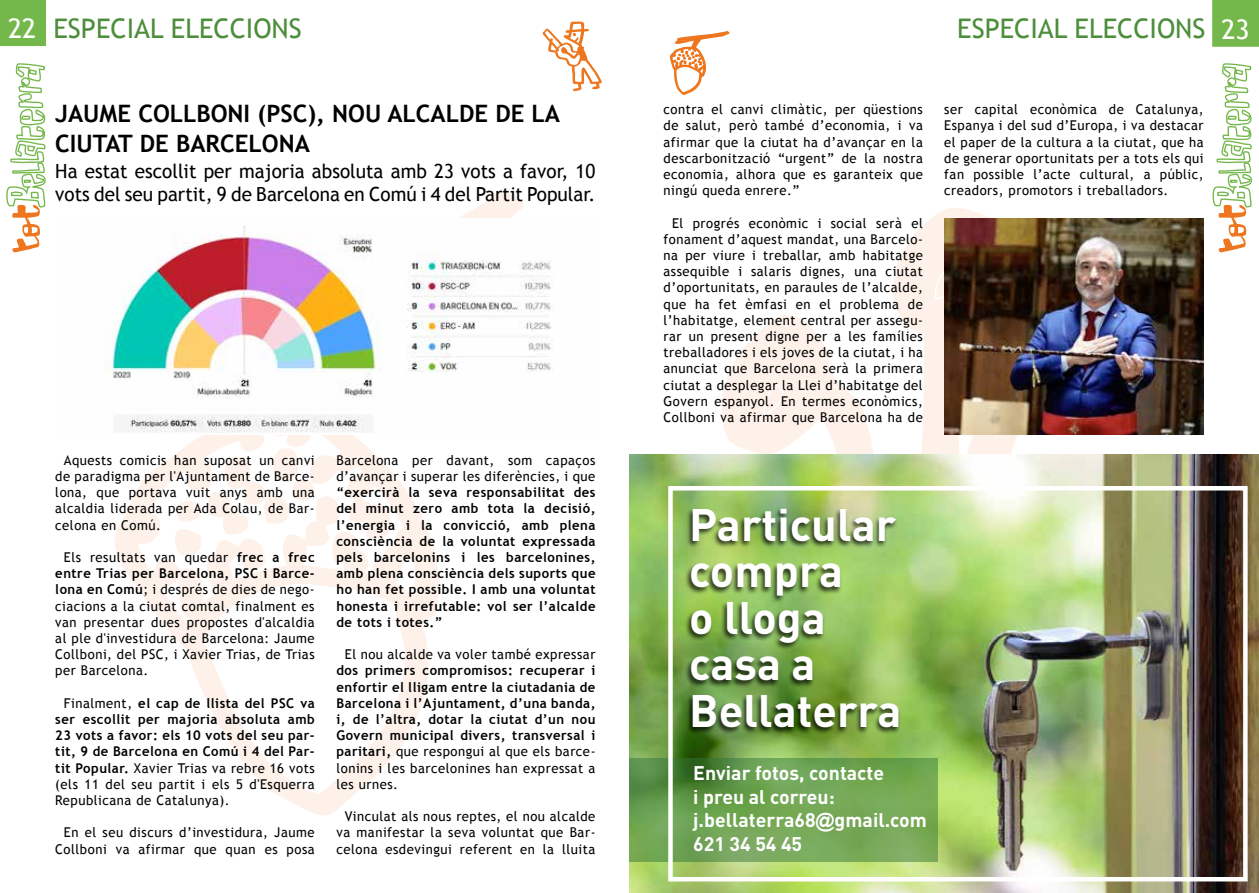
<style>
.page{position:relative;width:1259px;height:893px;background:#fff}
.page>*{position:absolute;margin:0;border:0;box-sizing:border-box;transform-origin:0 0}
.t1{font:700 45px/46.5px "DIN Pro";color:#fff}
.t2{font:27px "Trebuchet MS";color:#4c8e3b}
.t3{font:700 24px/30px "Trebuchet MS";color:#000}
.t4{font:19.5px/22.5px "Trebuchet MS";color:#000}
.t5{font:700 19.5px/23.4px "DIN Pro";color:#fff}
.t6{font:13.5px/16.2px "Trebuchet MS";letter-spacing:.04em;color:#000;text-align:justify}
.t7{font:700 13.5px/16.2px "Trebuchet MS";letter-spacing:.04em;color:#000;text-align:justify}
.s1{color:#fff}
.s2{font-weight:700}
.s3{font-weight:400}
.s4{font-family:"Arial"}
</style>
<div class="page">
<svg style="left:669px;top:31px;width:61px;height:64px"></svg>
<svg style="left:114px;top:192px;width:410px;height:623px"></svg>
<svg style="left:542px;top:21px;width:60px;height:70px"></svg>
<svg style="left:694px;top:208px;width:493px;height:247px"></svg>
<div style="left:0;top:0;width:46px;height:46px;background:#74b74a"></div>
<div style="left:1212px;top:0;width:47px;height:47px;background:#74b74a"></div>
<svg style="left:6px;top:63px;width:40px;height:189px"></svg>
<svg style="left:1212px;top:63px;width:40px;height:189px"></svg>
<img style="left:629px;top:455px;width:630px;height:438px">
<svg style="left:629px;top:759px;width:309px;height:103px;background:#6ea252"></svg>
<div style="left:685px;top:508px;width:216px;height:227px;background:#000;opacity:.75"></div>
<div style="left:668px;top:486px;width:579px;height:395px;border:4px solid #fff"></div>
<img style="left:108px;top:219px;width:445px;height:216px">
<img style="left:944px;top:219px;width:259px;height:216px">
<h2 class="t2" style="left:8px;top:12px;width:295px"><span class="s1">22</span> ESPECIAL ELECCIONS</h2>
<h2 class="t2" style="left:957px;top:11px;width:294px">ESPECIAL ELECCIONS <span class="s1">23</span></h2>
<h3 class="t3" style="left:55px;top:98px;width:506px">JAUME COLLBONI (PSC), NOU ALCALDE DE LA<br>CIUTAT DE BARCELONA</h3>
<h3 class="t4" style="left:55px;top:160px;width:541px">Ha estat escollit per majoria absoluta amb 23 vots a favor, 10 vots del seu partit, 9 de Barcelona en Comú i 4 del Partit Popular.</h3>
<p class="t6" style="left:55px;top:452px;width:261px;text-indent:9px">Aquests comicis han suposat un canvi de paradigma per l'Ajuntament de Barce&shy;lona, que portava vuit anys amb una alcaldia liderada per Ada Colau, de Bar&shy;celona en Comú.</p>
<p class="t6" style="left:55px;top:549px;width:261px;text-indent:8px">Els resultats van quedar <span class="s2">frec a frec entre Trias per Barcelona, PSC i Barce&shy;lona en Comú</span>; i després de dies de nego&shy;ciacions a la ciutat comtal, finalment es van presentar dues propostes d'alcaldia al ple d'investidura de Barcelona: Jaume Collboni, del PSC, i Xavier Trias, de Trias per Barcelona.</p>
<p class="t7" style="left:55px;top:695px;width:261px;text-indent:8px"><span class="s3">Finalment,</span> el cap de llista del PSC va ser escollit per majoria absoluta amb 23 vots a favor: els 10 vots del seu par&shy;tit, 9 de Barcelona en Comú i 4 del Par&shy;tit Popular. <span class="s3">Xavier Trias va rebre 16 vots (els 11 del seu partit i els 5 d'Esquerra Republicana de Catalunya).</span></p>
<p class="t6" style="left:55px;top:824px;width:261px;text-align:right">En el seu discurs d’investidura, Jaume<br>Collboni va afirmar que quan es posa</p>
<p class="t6" style="left:336px;top:452px;width:260px">Barcelona per davant, som capaços d’avançar i superar les diferències, i que</p>
<p class="t7" style="left:336px;top:484px;width:261px">“exercirà la seva responsabilitat des del minut zero amb tota la decisió, l’energia i la convicció, amb plena consciència de la voluntat expressada pels barcelonins i les barcelonines, amb plena consciència dels suports que ho han fet possible. I amb una voluntat honesta i irrefutable: vol ser l’alcalde de tots i totes.”</p>
<p class="t6" style="left:345px;top:646px;width:252px">El nou alcalde va voler també expressar</p>
<p class="t7" style="left:336px;top:662px;width:261px">dos primers compromisos: recuperar i enfortir el lligam entre la ciutadania de Barcelona i l’Ajuntament, d’una banda, i, de l’altra, dotar la ciutat d’un nou Govern municipal divers, transversal i paritari, <span class="s3">que respongui al que els barce&shy;lonins i les barcelonines han expressat a les urnes.</span></p>
<p class="t6" style="left:336px;top:808px;width:261px;text-indent:8px">Vinculat als nous reptes, el nou alcalde va manifestar la seva voluntat que Bar&shy;celona esdevingui referent en la lluita</p>
<p class="t6" style="left:663px;top:101px;width:261px">contra el canvi climàtic, per qüestions de salut, però també d’economia, i va afirmar que la ciutat ha d’avançar en la descarbonització “urgent” de la nostra economia, alhora que es garanteix que ningú queda enrere.”</p>
<p class="t6" style="left:663px;top:215px;width:261px;text-indent:8px">El progrés econòmic i social serà el fonament d’aquest mandat, una Barcelo&shy;na per viure i treballar, amb habitatge assequible i salaris dignes, una ciutat d’oportunitats, en paraules de l’alcalde, que ha fet èmfasi en el problema de l’habitatge, element central per assegu&shy;rar un present digne per a les famílies treballadores i els joves de la ciutat, i ha anunciat que Barcelona serà la primera ciutat a desplegar la Llei d’habitatge del Govern espanyol. En termes econòmics, Collboni va afirmar que Barcelona ha de</p>
<p class="t6" style="left:944px;top:101px;width:261px">ser capital econòmica de Catalunya, Espanya i del sud d’Europa, i va destacar el paper de la cultura a la ciutat, que ha de generar oportunitats per a tots els qui fan possible l’acte cultural, a públic, creadors, promotors i treballadors.</p>
<h1 class="t1" style="left:689px;top:500px;width:214px">Particular compra<br>o lloga casa a<br>Bellaterra</h1>
<h3 class="t5" style="left:693px;top:761px;width:235px">Enviar fotos, contacte<br>i preu al correu: j.bellaterra68<span class="s4">@</span>gmail.com<br>621 34 54 45</h3>
</div>
